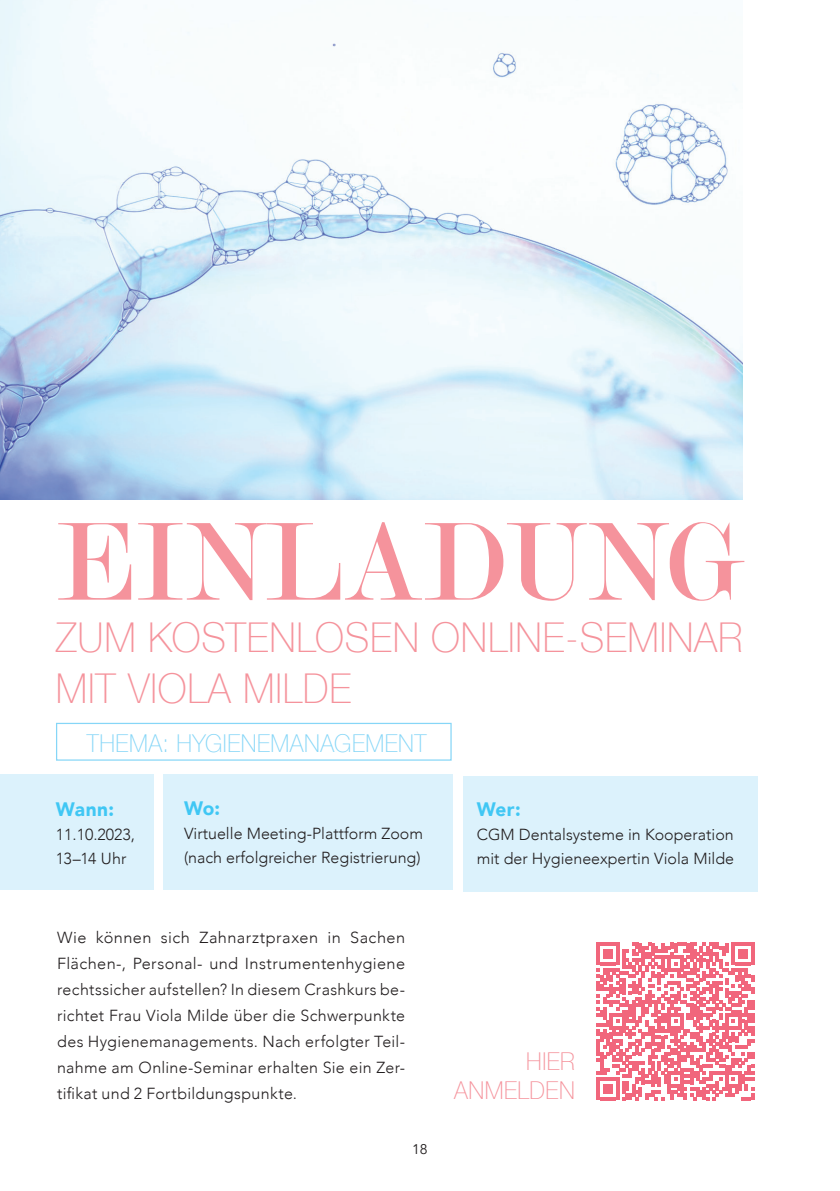
<style>
.page{position:relative;width:840px;height:1191px;background:#fff}
.page>*{position:absolute;margin:0;border:0;box-sizing:border-box;transform-origin:0 0}
.t1{font:118.6px "Modern";letter-spacing:.02em;color:#f5939c;scale:.94 1}
.t2{font:100 41px/51.8px "Helvetica Neue";letter-spacing:.02em;color:#f5939c;scale:.95 1}
.t3{font:100 24.6px "Helvetica Neue";letter-spacing:.02em;color:#86d6f7;scale:.94 1}
.t4{font:100 24.6px/29.6px "Helvetica Neue";letter-spacing:.02em;color:#f5939c;text-align:right;scale:.94 1}
.t5{font:900 19.4px "Avenir";letter-spacing:.005em;color:#40c7f4}
.t6{font:300 16px/26px "Avenir";color:#231f20}
.t7{font:14px "Avenir";color:#231f20}
</style>
<div class="page">
<div style="left:0;top:774px;width:153px;height:116px;background:#dcf2fc"></div>
<div style="left:163px;top:774px;width:289px;height:116px;background:#dcf2fc"></div>
<div style="left:463px;top:776px;width:293px;height:115px;background:#dcf2fc"></div>
<div style="left:56px;top:723px;width:395px;height:37px;border:1px solid #86d6f7"></div>
<img style="left:0;top:0;width:742px;height:499px">
<svg style="left:596px;top:942px;width:157px;height:158px"></svg>
<h1 class="t1" style="left:56px;top:503px;width:731px">EINLADUNG</h1>
<h2 class="t2" style="left:56px;top:609px;width:723px">ZUM KOSTENLOSEN ONLINE-SEMINAR<br>MIT VIOLA MILDE</h2>
<h3 class="t3" style="left:87px;top:724px;width:362px">THEMA: HYGIENEMANAGEMENT</h3>
<p class="t5" style="left:56px;top:792px;width:59px">Wann:</p>
<p class="t6" style="left:56px;top:822px;width:81px;line-height:24px">11.10.2023,<br>13–14 Uhr</p>
<p class="t5" style="left:184px;top:791px;width:38px">Wo:</p>
<p class="t6" style="left:184px;top:821px;width:240px;line-height:24px">Virtuelle Meeting-Plattform Zoom (nach erfolgreicher Registrierung)</p>
<p class="t6" style="left:57px;top:925px;width:349px;text-align:justify">Wie können sich Zahnarztpraxen in Sachen Flächen-, Personal- und Instrumentenhygiene rechtssicher aufstellen? In diesem Crashkurs be&shy;richtet Frau Viola Milde über die Schwerpunkte des Hygienemanagements. Nach erfolgter Teil&shy;nahme am Online-Seminar erhalten Sie ein Zer&shy;tifikat und 2 Fortbildungspunkte.</p>
<p class="t7" style="left:412px;top:1140px;width:17px">18</p>
<p class="t5" style="left:476px;top:792px;width:45px">Wer:</p>
<p class="t6" style="left:476px;top:822px;width:259px;line-height:24px">CGM Dentalsysteme in Kooperation mit der Hygieneexpertin Viola Milde</p>
<h3 class="t4" style="left:454px;top:1045px;width:130px">HIER<br>ANMELDEN</h3>
</div>
